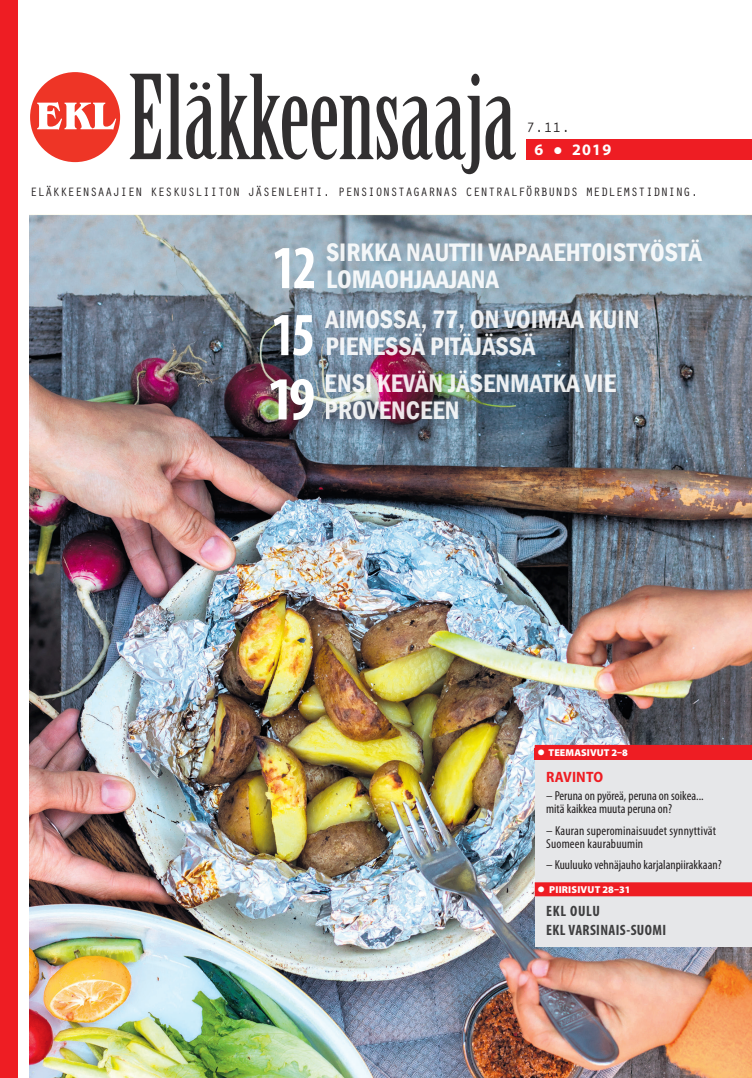
<style>
.page{position:relative;width:752px;height:1078px;background:#fff}
.page>*{position:absolute;margin:0;border:0;box-sizing:border-box;transform-origin:0 0}
.t1{font:700 condensed 61.5px "Myriad Pro";color:#fff;scale:.9 1}
.t2{font:700 condensed 61.5px "Myriad Pro";color:#fff}
.t3{font:600 condensed 26px/27px "Franklin Gothic";color:#fff}
.t4{font:700 16px "Myriad Pro";color:#fff}
.t5{font:700 condensed 15px/18.8px "Myriad Pro";letter-spacing:.025em;color:#3e3e3f}
.t6{font:700 semi-condensed 15px "Myriad Pro";letter-spacing:.01em;color:#ee1d23}
.t7{font:14px "Orator Std";color:#231f20;scale:1.05 1}
.t8{font:condensed 13px/13px "Myriad Pro";color:#231f20}
.t9{font:12.5px "Orator Std";color:#231f20}
.t10{font:900 10px "Myriad Pro";letter-spacing:.01em;color:#fff}
</style>
<div class="page">
<div style="left:526px;top:139px;width:225px;height:20px;background:#ee1d23"></div>
<svg style="left:130px;top:74px;width:349px;height:100px"></svg>
<svg style="left:485px;top:96px;width:30px;height:64px"></svg>
<div style="left:30px;top:72px;width:90px;height:90px;background:#ee3526;border-radius:50%"></div>
<svg style="left:37px;top:102px;width:79px;height:28px"></svg>
<div style="left:0;top:0;width:17px;height:1077px;background:#ee1d23"></div>
<img style="left:29px;top:215px;width:722px;height:862px">
<div style="left:535px;top:749px;width:216px;height:197px;background:#e6e7e9"></div>
<div style="left:534px;top:882px;width:217px;height:14px;background:#ee1d23"></div>
<div style="left:534px;top:748px;width:217px;height:12px;background:#ee1d23"></div>
<div style="left:534px;top:744px;width:217px;height:14px;background:#ee1d23"></div>
<p class="t7" style="left:526px;top:117px;width:44px">7.11.</p>
<p class="t4" style="left:534px;top:139px;width:78px">6 ● 2019</p>
<p class="t9" style="left:30px;top:182px;width:669px">ELÄKKEENSAAJIEN KESKUSLIITON JÄSENLEHTI. PENSIONSTAGARNAS CENTRALFÖRBUNDS MEDLEMSTIDNING.</p>
<h1 class="t1" style="left:272px;top:229px;width:51px">12</h1>
<h1 class="t1" style="left:271px;top:296px;width:50px">15</h1>
<h1 class="t2" style="left:267px;top:360px;width:49px">19</h1>
<h2 class="t3" style="left:326px;top:239px;width:377px">SIRKKA NAUTTII VAPAAEHTOISTYÖSTÄ<br>LOMAOHJAAJANA</h2>
<h2 class="t3" style="left:325px;top:305px;width:315px">AIMOSSA, 77, ON VOIMAA KUIN<br>PIENESSÄ PITÄJÄSSÄ</h2>
<h2 class="t3" style="left:325px;top:370px;width:292px">ENSI KEVÄN JÄSENMATKA VIE<br>PROVENCEEN</h2>
<p class="t10" style="left:537px;top:745px;width:92px">● TEEMASIVUT 2–8</p>
<p class="t6" style="left:546px;top:768px;width:58px">RAVINTO</p>
<p class="t8" style="left:546px;top:788px;width:159px">– Peruna on pyöreä, peruna on soikea... mitä kaikkea muuta peruna on?</p>
<p class="t8" style="left:546px;top:823px;width:171px">– Kauran superominaisuudet synnyttivät<br>Suomeen kaurabuumin</p>
<p class="t8" style="left:546px;top:857px;width:177px">– Kuuluuko vehnäjauho karjalanpiirakkaan?</p>
<p class="t10" style="left:537px;top:883px;width:94px">● PIIRISIVUT 28–31</p>
<p class="t5" style="left:546px;top:901px;width:121px">EKL OULU<br>EKL VARSINAIS-SUOMI</p>
</div>
